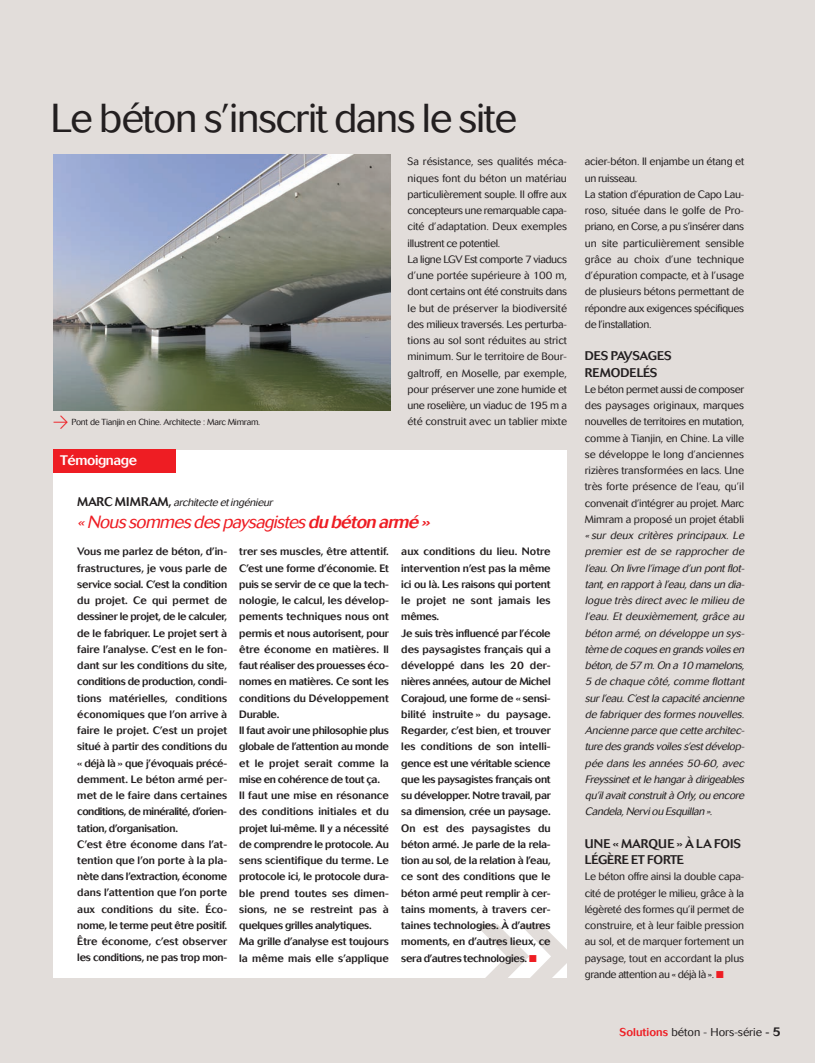
<style>
.page{position:relative;width:815px;height:1063px;background:#e2ddda}
.page>*{position:absolute;margin:0;border:0;box-sizing:border-box;transform-origin:0 0}
.t1{font:300 272.5px "Cosmos";color:#e2ddda}
.t2{font:300 40px "Cosmos";letter-spacing:-.03em;color:#231f20}
.t3{font:italic 300 17.5px "Cosmos";color:#ee1d23}
.t4{font:500 13.75px "Cosmos";letter-spacing:-.03em;color:#fff}
.t5{font:500 12.5px/16.2px "Cosmos";color:#231f20}
.t6{font:300 11.25px "Cosmos";color:#231f20}
.t7{font:500 10.62px/16.2px "Cosmos";letter-spacing:-.01em;color:#231f20}
.t8{font:300 10.62px/16.2px "Cosmos";letter-spacing:-.01em;color:#231f20}
.t9{font:italic 300 10.62px/16.2px "Cosmos";letter-spacing:-.015em;color:#231f20}
.t10{font:300 8.75px "Cosmos";letter-spacing:-.03em;color:#231f20}
.s1{color:#ee1d23}
.s2{font-family:"Flesh Plain";font-weight:400;font-size:18.75px;color:#ee1d23}
.s3{font-weight:500;font-style:normal;font-size:12.5px}
.s4{font-weight:500}
.s5{font-weight:500;color:#ee1d23}
.s6{font-weight:500;font-size:12.5px}
</style>
<div class="page">
<div style="left:53px;top:450px;width:514px;height:527px;background:#fff"></div>
<div style="left:53px;top:450px;width:123px;height:23px;background:#ee1d23"></div>
<img style="left:53px;top:155px;width:337px;height:255px">
<h2 class="t2" style="left:51px;top:102px;width:468px">Le béton s’inscrit dans le site</h2>
<p class="t8" style="left:408px;top:154px;width:161px">Sa résistance, ses qualités méca&shy;niques font du béton un matériau particulièrement souple. Il offre aux concepteurs une remarquable capa&shy;cité d’adaptation. Deux exemples illustrent ce potentiel.<br>La ligne LGV Est comporte 7 viaducs d’une portée supérieure à 100 m, dont certains ont été construits dans le but de préserver la biodiversité des milieux traversés. Les perturba&shy;tions au sol sont réduites au strict minimum. Sur le territoire de Bour&shy;galtroff, en Moselle, par exemple, pour préserver une zone humide et une roselière, un viaduc de 195 m a été construit avec un tablier mixte</p>
<p class="t8" style="left:585px;top:154px;width:161px">acier-béton. Il enjambe un étang et un ruisseau.<br>La station d’épuration de Capo Lau&shy;roso, située dans le golfe de Pro&shy;priano, en Corse, a pu s’insérer dans un site particulièrement sensible grâce au choix d’une technique d’épu ration compacte, et à l’usage de plusieurs bétons permettant de répondre aux exigences spécifiques de l’installation.</p>
<p class="t5" style="left:585px;top:349px;width:89px">DES PAYSAGES<br>REMODELÉS</p>
<p class="t8" style="left:585px;top:382px;width:161px;text-align:justify">Le béton permet aussi de composer des paysages originaux, marques nouvelles de territoires en mutation, comme à Tianjin, en Chine. La ville se développe le long d’anciennes rizières transformées en lacs. Une très forte présence de l’eau, qu’il convenait d’intégrer au projet. Marc Mimram a proposé un projet établi</p>
<p class="t9" style="left:585px;top:528px;width:163px">« sur deux critères principaux. Le premier est de se rapprocher de l’eau.On livre l’image d’un pont flot&shy;tant,en rapport à l’eau,dans un dia&shy;logue très direct avec le milieu de l’eau. Et deuxièmement, grâce au béton armé,on développe un sys&shy;tème de coquesen grandsvoilesen béton,de 57 m.On a 10 mamelons, 5 de chaque côté, comme flottant surl’eau.C’est la capacité ancienne de fabriquerdes formes nouvelles.<br>Ancienne parce que cette architec&shy;ture desgrandsvoiless’est dévelop&shy;pée dans les années 50-60, avec Freyssinet et le hangarà dirigeables qu’ilavait construit à Orly,ou encore Candela,Nerviou Esquillan ».</p>
<p class="t5" style="left:585px;top:837px;width:158px">UNE « MARQUE » À LA FOIS<br>LÉGÈRE ET FORTE</p>
<p class="t8" style="left:585px;top:869px;width:161px;text-align:justify">Le béton offre ainsi la double capa&shy;cité de protéger le milieu, grâce à la légèreté des formes qu’il permet de construire, et à leur faible pression au sol, et de marquer fortement un paysage, tout en accordant la plus grande attention au « déjà là ». <span class="s1">■</span></p>
<p class="t10" style="left:52px;top:419px;width:210px"><span class="s2">a</span> Pont de Tianjin en Chine. Architecte : Marc Mimram.</p>
<p class="t4" style="left:60px;top:456px;width:78px">Témoignage</p>
<p class="t9" style="left:77px;top:495px;width:199px"><span class="s3">M A R C M I M R A M ,</span> architecte et ingénieur</p>
<h3 class="t3" style="left:77px;top:515px;width:357px">«Noussommesdespaysagistes <span class="s4">du béton armé »</span></h3>
<p class="t7" style="left:401px;top:545px;width:151px">aux conditions du lieu. Notre intervention n’est pas la même ici ou là. Les raisons qui portent le projet ne sont jamais les mêmes.<br>Je suis très influencé par l’école des paysagistes français qui a développé dans les 20 der&shy;nières années, autour de Michel<br>Corajoud, une forme de « sensi&shy;bilité instruite » du paysage.<br>Regarder, c’est bien, et trouver les conditions de son intelli&shy;gence est une véritable science que les paysagistes français ont su développer. Notre travail, par sa dimension, crée un paysage.<br>On est des paysagistes du béton armé. Je parle de la rela&shy;tion au sol, de la relation à l’eau, ce sont des conditions que le béton armé peut remplir à cer&shy;tains moments, à travers cer&shy;taines technologies. À d’autres moments, en d’autres lieux, ce sera d’autres technologies. <span class="s1">■</span></p>
<p class="t7" style="left:77px;top:544px;width:151px">Vous me parlez de béton, d’in&shy;frastructures, je vous parle de service social. C’est la condition du projet. Ce qui permet de dessiner le projet, de le calculer, de le fabriquer. Le projet sert à faire l’analyse. C’est en le fon&shy;dant sur les conditions du site, conditions de production, condi&shy;tions matérielles, conditions économiques que l’on arrive à faire le projet. C’est un projet situé à partir des conditions du « déjà là » que j’évoquais précé&shy;demment. Le béton armé per&shy;met de le faire dans certaines conditions, de minéralité, d’orien&shy;tation, d’organisation.<br>C’est être économe dans l’at&shy;tention que l’on porte à la pla&shy;nète dans l’extraction, économe dans l’attention que l’on porte aux conditions du site. Éco&shy;nome, le terme peut être positif.<br>Être économe, c’est observer les conditions, ne pas trop mon-</p>
<p class="t7" style="left:239px;top:545px;width:151px">trer ses muscles, être attentif.<br>C’est une forme d’économie. Et puis se servir de ce que la tech&shy;nologie, le calcul, les dévelop&shy;pements techniques nous ont permis et nous autorisent, pour être économe en matières. Il faut réaliser des prouesses éco&shy;nomes en matières. Ce sont les conditions du Développement<br>Durable.<br>Il faut avoir une philosophie plus globale de l’attention au monde et le projet serait comme la mise en cohérence de tout ça.<br>Il faut une mise en résonance des conditions initiales et du projet lui-même. Il y a nécessité de comprendre le protocole. Au sens scientifique du terme. Le protocole ici, le protocole dura&shy;ble prend toutes ses dimen&shy;sions, ne se restreint pas à quelques grilles analytiques.<br>Ma grille d’analyse est toujours la même mais elle s’applique</p>
<h1 class="t1" style="left:470px;top:825px;width:109px">»</h1>
<p class="t6" style="left:620px;top:1027px;width:163px"><span class="s5">Solutions</span> béton - Hors-série <span class="s4">-</span> <span class="s6">5</span></p>
</div>
